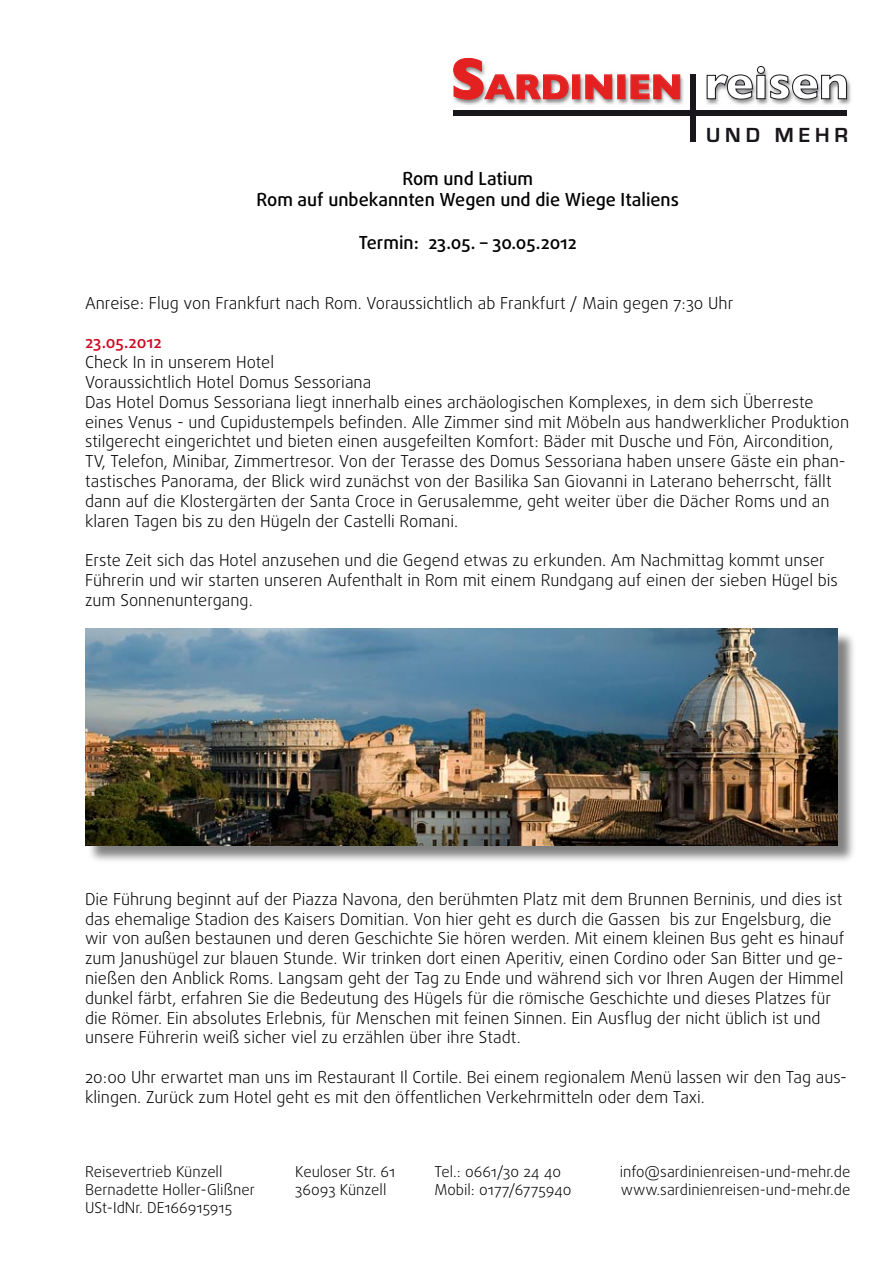
<style>
.page{position:relative;width:893px;height:1263px;background:#fff}
.page>*{position:absolute;margin:0;border:0;box-sizing:border-box;transform-origin:0 0}
.t1{font:700 35.25px "Gill Sans";color:#e32120}
.t2{font:700 21.15px "Eurostile";letter-spacing:.23em;color:#19161b}
.t3{font:500 18px/21.6px "Daxline";color:#000;text-align:center}
.t4{font:300 16.5px/19.8px "Daxline";color:#000}
.t5{font:500 16.5px "Daxline";color:#cc071e}
.t6{font:300 15px/18px "Daxline";color:#000}
.s1{font-size:58.8px}
.s2{font-size:47.1px;color:#fff}
</style>
<div class="page">
<img style="left:706px;top:79px;width:145px;height:37px">
<svg style="left:706px;top:66px;width:141px;height:34px"></svg>
<img style="left:453px;top:57px;width:253px;height:59px">
<svg style="left:453px;top:58px;width:116px;height:42px"></svg>
<div style="left:572px;top:75px;width:8px;height:24px;border:1px solid #e32120"></div>
<svg style="left:585px;top:74px;width:27px;height:25px"></svg>
<div style="left:617px;top:75px;width:8px;height:24px;border:1px solid #e32120"></div>
<svg style="left:630px;top:74px;width:50px;height:25px"></svg>
<div style="left:453px;top:110px;width:394px;height:5px;background:#19161b"></div>
<div style="left:690px;top:75px;width:6px;height:67px;background:#19161b"></div>
<div style="left:87px;top:630px;width:771px;height:236px;background:#000;opacity:.5"></div>
<img style="left:85px;top:629px;width:753px;height:216px">
<h1 class="t1" style="left:450px;top:66px;width:400px"><span class="s1">S</span>ARDINIEN <span class="s2">reisen</span></h1>
<p class="t2" style="left:706px;top:124px;width:143px">UND MEHR</p>
<p class="t3" style="left:257px;top:167px;width:424px">Rom und Latium<br>Rom auf unbekannten Wegen und die Wiege Italiens</p>
<p class="t3" style="left:359px;top:232px;width:220px">Termin: 23.05. – 30.05.2012</p>
<p class="t4" style="left:85px;top:293px;width:650px">Anreise: Flug von Frankfurt nach Rom. Voraussichtlich ab Frankfurt / Main gegen 7:30 Uhr</p>
<p class="t5" style="left:85px;top:332px;width:78px">23.05.2012</p>
<p class="t4" style="left:85px;top:352px;width:766px">Check In in unserem Hotel<br>Voraussichtlich Hotel Domus Sessoriana<br>Das Hotel Domus Sessoriana liegt innerhalb eines archäologischen Komplexes, in dem sich Überreste eines Venus - und Cupidustempels befinden. Alle Zimmer sind mit Möbeln aus handwerklicher Produktion stilgerecht eingerichtet und bieten einen ausgefeilten Komfort: Bäder mit Dusche und Fön, Aircondition, TV, Telefon, Minibar, Zimmertresor. Von der Terasse des Domus Sessoriana haben unsere Gäste ein phan&shy;tastisches Panorama, der Blick wird zunächst von der Basilika San Giovanni in Laterano beherrscht, fällt dann auf die Klostergärten der Santa Croce in Gerusalemme, geht weiter über die Dächer Roms und an klaren Tagen bis zu den Hügeln der Castelli Romani.</p>
<p class="t4" style="left:85px;top:550px;width:754px">Erste Zeit sich das Hotel anzusehen und die Gegend etwas zu erkunden. Am Nachmittag kommt unser<br>Führerin und wir starten unseren Aufenthalt in Rom mit einem Rundgang auf einen der sieben Hügel bis zum Sonnenuntergang.</p>
<p class="t4" style="left:85px;top:889px;width:761px">Die Führung beginnt auf der Piazza Navona, den berühmten Platz mit dem Brunnen Berninis, und dies ist das ehemalige Stadion des Kaisers Domitian. Von hier geht es durch die Gassen bis zur Engelsburg, die wir von außen bestaunen und deren Geschichte Sie hören werden. Mit einem kleinen Bus geht es hinauf zum Janushügel zur blauen Stunde. Wir trinken dort einen Aperitiv, einen Cordino oder San Bitter und ge&shy;nießen den Anblick Roms. Langsam geht der Tag zu Ende und während sich vor Ihren Augen der Himmel dunkel färbt, erfahren Sie die Bedeutung des Hügels für die römische Geschichte und dieses Platzes für die Römer. Ein absolutes Erlebnis, für Menschen mit feinen Sinnen. Ein Ausflug der nicht üblich ist und unsere Führerin weiß sicher viel zu erzählen über ihre Stadt.</p>
<p class="t4" style="left:85px;top:1067px;width:763px">20:00 Uhr erwartet man uns im Restaurant Il Cortile. Bei einem regionalem Menü lassen wir den Tag aus&shy;klingen. Zurück zum Hotel geht es mit den öffentlichen Verkehrmitteln oder dem Taxi.</p>
<p class="t6" style="left:85px;top:1163px;width:171px">Reisevertrieb Künzell<br>Bernadette Holler-Glißner<br>USt-IdNr. DE166915915</p>
<p class="t6" style="left:295px;top:1163px;width:101px">Keuloser Str. 61<br>36093 Künzell</p>
<p class="t6" style="left:434px;top:1163px;width:139px">Tel.: 0661/30 24 40<br>Mobil: 0177/6775940</p>
<p class="t6" style="left:620px;top:1163px;width:232px">info@sardinienreisen-und-mehr.de www.sardinienreisen-und-mehr.de</p>
</div>
